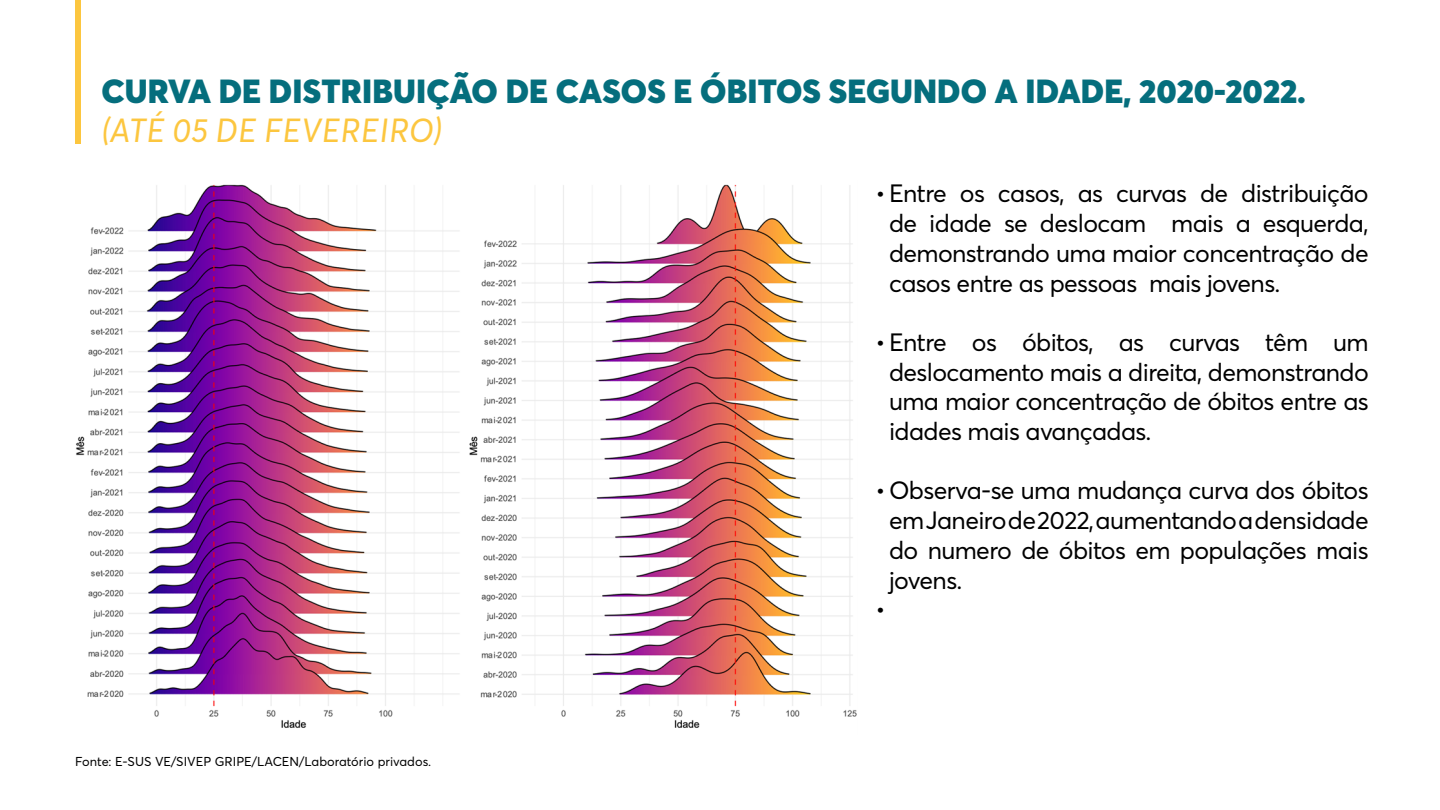
<style>
.page{position:relative;width:1440px;height:810px;background:#fff}
.page>*{position:absolute;margin:0;border:0;box-sizing:border-box;transform-origin:0 0}
.t1{font:900 33px "Averta";letter-spacing:.005em;color:#056e7d}
.t2{font:italic 33px "Averta";letter-spacing:.005em;color:#fcc63f}
.t3{font:24.75px/29.7px "Averta";letter-spacing:-.025em;color:#000;text-align:justify}
.t4{font:12.75px "Averta";color:#000}
</style>
<div class="page">
<div style="left:75px;top:0;width:6px;height:144px;background:#fcc63f"></div>
<img style="left:76px;top:184px;width:781px;height:544px">
<h1 class="t1" style="left:101px;top:70px;width:1206px">CURVA DE DISTRIBUIÇÃO DE CASOS E ÓBITOS SEGUNDO A IDADE, 2020-2022.</h1>
<h1 class="t2" style="left:101px;top:110px;width:342px">(ATÉ 05 DE FEVEREIRO)</h1>
<p class="t4" style="left:75px;top:753px;width:357px">Fonte: E-SUS VE/SIVEP GRIPE/LACEN/Laboratório privados.</p>
<p class="t3" style="left:889px;top:179px;width:481px;text-indent:-13px">• Entre os casos, as curvas de distribuição de idade se deslocam mais a esquerda, demonstrando uma maior concentração de casos entre as pessoas mais jovens.</p>
<p class="t3" style="left:889px;top:327px;width:481px;text-indent:-13px">• Entre os óbitos, as curvas têm um deslocamento mais a direita, demonstrando uma maior concentração de óbitos entre as idades mais avançadas.</p>
<p class="t3" style="left:876px;top:476px;width:495px">• Observa-se uma mudança curva dos óbitos</p>
<p class="t3" style="left:889px;top:505px;width:481px">em Janeiro de 2022, aumentando a densidade</p>
<p class="t3" style="left:889px;top:535px;width:481px">do numero de óbitos em populações mais</p>
<p class="t3" style="left:889px;top:565px;width:75px">jovens.</p>
<p class="t3" style="left:876px;top:594px;width:12px">•</p>
</div>
